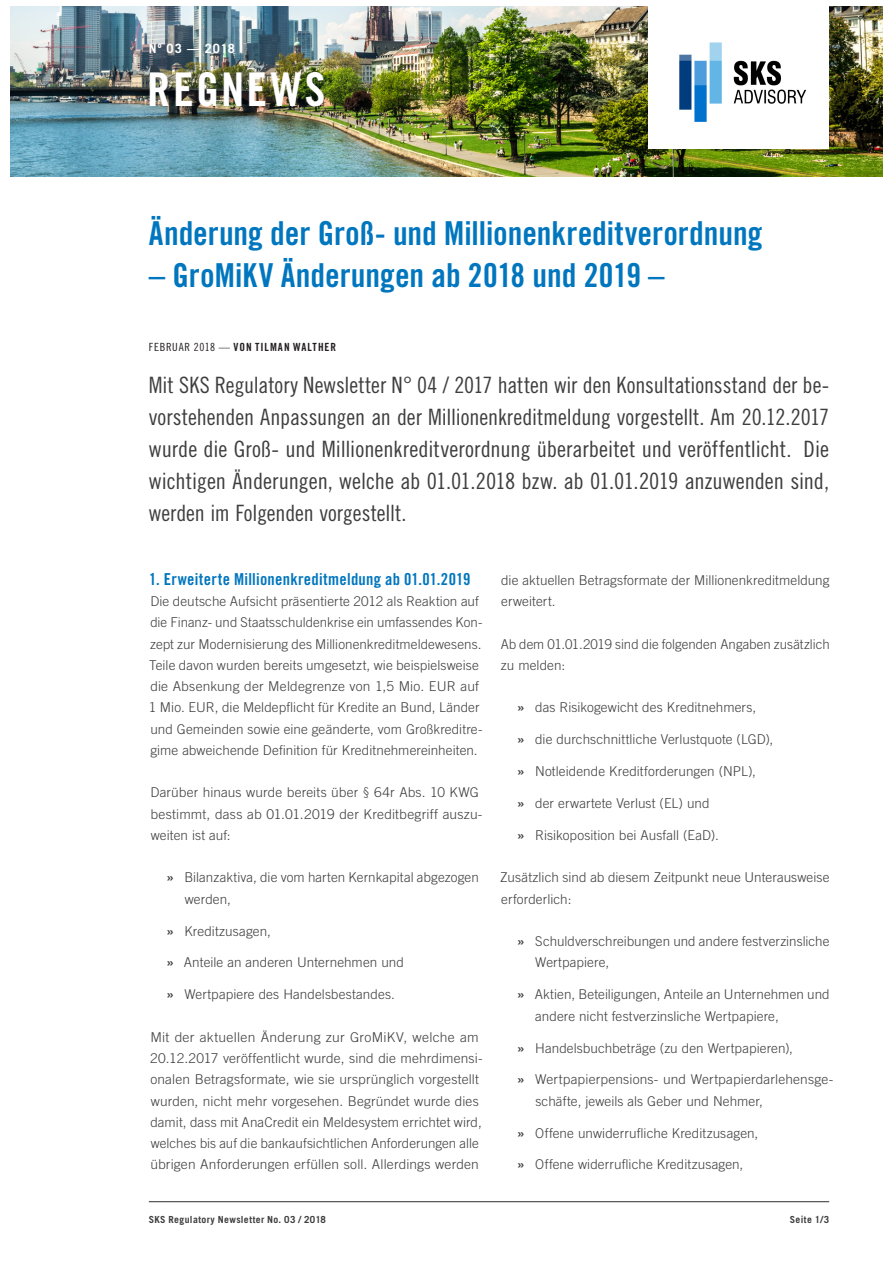
<style>
.page{position:relative;width:893px;height:1263px;background:#fff}
.page>*{position:absolute;margin:0;border:0;box-sizing:border-box;transform-origin:0 0}
.RegNew{font:46.5px "Trade Gothic LT Std Bd Cn 20";letter-spacing:.05em;color:#fff}
.HEADLINE_1{font:33px "Trade Gothic LT Std Bd Cn 20";color:#0076be}
.HEADLINE_2{font:22.5px/32px "Trade Gothic LT Std Cn 18";letter-spacing:-.005em;color:#3e3e3f;text-align:justify}
.ARTIKEL_Zwischenhead{font:16.5px "Trade Gothic LT Std Bd Cn 20";letter-spacing:.015em;color:#0076be}
.ARTIKEL{font:300 13.5px/21.3px "Trade Gothic LT Std";letter-spacing:.005em;color:#3e3e3f}
.ARTIKEL_Abstand_oben{font:300 13.5px/21.3px "Trade Gothic LT Std";letter-spacing:.01em;color:#3e3e3f}
.HEADLINE_1-2{font:700 12.75px "Trade Gothic LT Std";letter-spacing:.08em;color:#fff}
.BILDUNTERSCHRIFT{font:11.25px "Trade Gothic LT Std Bd Cn 20";letter-spacing:.085em;color:#231f20}
.FUSSNOTE{font:700 9.75px "Trade Gothic LT Std";letter-spacing:.035em;color:#3e3e3f}
.s1{font-family:"Trade Gothic LT Std Cn 18"}
.s2{font-weight:700}
</style>
<div class="page">
<hr style="left:149px;top:1201px;width:680px;height:1px;background:#312f30">
<img style="left:11px;top:6px;width:871px;height:170px">
<div style="left:648px;top:0;width:181px;height:149px;background:#fff"></div>
<img style="left:679px;top:42px;width:128px;height:80px">
<p class="HEADLINE_1-2" style="left:149px;top:41px;width:88px">Nº 03 — 2018</p>
<p class="RegNew" style="left:147px;top:61px;width:180px">REGNEWS</p>
<p class="HEADLINE_1" style="left:149px;top:213px;width:615px">Änderung der Groß- und Millionenkreditverordnung</p>
<p class="HEADLINE_1" style="left:149px;top:255px;width:517px">– GroMiKV Änderungen ab 2018 und 2019 –</p>
<p class="BILDUNTERSCHRIFT" style="left:149px;top:340px;width:189px"><span class="s1">FEBRUAR 2018 —</span> VON TILMAN WALTHER</p>
<p class="HEADLINE_2" style="left:149px;top:369px;width:682px">Mit SKS Regulatory Newsletter N° 04 / 2017 hatten wir den Konsultationsstand der be&shy;vorstehenden Anpassungen an der Millionenkreditmeldung vorgestellt. Am 20.12.2017 wurde die Groß- und Millionenkreditverordnung überarbeitet und veröffentlicht. Die wichtigen Änderungen, welche ab 01.01.2018 bzw. ab 01.01.2019 anzuwenden sind, werden im Folgenden vorgestellt.</p>
<p class="ARTIKEL_Zwischenhead" style="left:149px;top:569px;width:323px">1. Erweiterte Millionenkreditmeldung ab 01.01.2019</p>
<p class="ARTIKEL" style="left:149px;top:590px;width:335px">Die deutsche Aufsicht präsentierte 2012 als Reaktion auf die Finanz- und Staatsschuldenkrise ein umfassendes Kon&shy;zept zur Modernisierung des Millionenkreditmeldewesens.<br>Teile davon wurden bereits umgesetzt, wie beispielsweise die Absenkung der Meldegrenze von 1,5 Mio. EUR auf 1 Mio. EUR, die Meldepflicht für Kredite an Bund, Länder und Gemeinden sowie eine geänderte, vom Großkreditre&shy;gime abweichende Definition für Kreditnehmereinheiten.</p>
<p class="ARTIKEL" style="left:150px;top:782px;width:334px">Darüber hinaus wurde bereits über § 64r Abs. 10 KWG bestimmt, dass ab 01.01.2019 der Kreditbegriff auszu&shy;weiten ist auf:</p>
<p class="ARTIKEL" style="left:185px;top:867px;width:296px;text-indent:-18px"><span class="s2">»</span> Bilanzaktiva, die vom harten Kernkapital abgezogen werden,</p>
<p class="ARTIKEL" style="left:166px;top:920px;width:106px"><span class="s2">»</span> Kreditzusagen,</p>
<p class="ARTIKEL" style="left:166px;top:952px;width:239px"><span class="s2">»</span> Anteile an anderen Unternehmen und</p>
<p class="ARTIKEL" style="left:166px;top:984px;width:230px"><span class="s2">»</span> Wertpapiere des Handelsbestandes.</p>
<p class="ARTIKEL_Abstand_oben" style="left:150px;top:1026px;width:334px">Mit der aktuellen Änderung zur GroMiKV, welche am 20.12.2017 veröffentlicht wurde, sind die mehrdimensi&shy;onalen Betragsformate, wie sie ursprünglich vorgestellt wurden, nicht mehr vorgesehen. Begründet wurde dies damit, dass mit AnaCredit ein Meldesystem errichtet wird, welches bis auf die bankaufsichtlichen Anforderungen alle übrigen Anforderungen erfüllen soll. Allerdings werden</p>
<p class="ARTIKEL_Abstand_oben" style="left:501px;top:569px;width:330px">die aktuellen Betragsformate der Millionenkreditmeldung erweitert.</p>
<p class="ARTIKEL" style="left:501px;top:633px;width:331px">Ab dem 01.01.2019 sind die folgenden Angaben zusätzlich zu melden:</p>
<p class="ARTIKEL" style="left:517px;top:697px;width:241px"><span class="s2">»</span> das Risikogewicht des Kreditnehmers,</p>
<p class="ARTIKEL" style="left:517px;top:728px;width:258px"><span class="s2">»</span> die durchschnittliche Verlustquote (LGD),</p>
<p class="ARTIKEL" style="left:517px;top:760px;width:240px"><span class="s2">»</span> Notleidende Kreditforderungen (NPL),</p>
<p class="ARTIKEL" style="left:517px;top:792px;width:194px"><span class="s2">»</span> der erwartete Verlust (EL) und</p>
<p class="ARTIKEL" style="left:517px;top:824px;width:203px"><span class="s2">»</span> Risikoposition bei Ausfall (EaD).</p>
<p class="ARTIKEL_Abstand_oben" style="left:500px;top:867px;width:331px">Zusätzlich sind ab diesem Zeitpunkt neue Unterausweise erforderlich:</p>
<p class="ARTIKEL" style="left:535px;top:930px;width:296px;text-indent:-18px"><span class="s2">»</span> Schuldverschreibungen und andere festverzinsliche<br>Wertpapiere,</p>
<p class="ARTIKEL" style="left:535px;top:984px;width:296px;text-indent:-18px"><span class="s2">»</span> Aktien, Beteiligungen, Anteile an Unternehmen und andere nicht festverzinsliche Wertpapiere,</p>
<p class="ARTIKEL" style="left:517px;top:1037px;width:277px"><span class="s2">»</span> Handelsbuchbeträge (zu den Wertpapieren),</p>
<p class="ARTIKEL" style="left:535px;top:1069px;width:299px;text-indent:-18px"><span class="s2">»</span> Wertpapierpensions- und Wertpapierdarlehensge&shy;schäfte, jeweils als Geber und Nehmer,</p>
<p class="ARTIKEL" style="left:517px;top:1122px;width:243px"><span class="s2">»</span> Offene unwiderrufliche Kreditzusagen,</p>
<p class="ARTIKEL" style="left:517px;top:1154px;width:228px"><span class="s2">»</span> Offene widerrufliche Kreditzusagen,</p>
<p class="FUSSNOTE" style="left:149px;top:1213px;width:179px">SKS Regulatory Newsletter No. 03 / 2018</p>
<p class="FUSSNOTE" style="left:790px;top:1213px;width:41px">Seite 1/3</p>
</div>
